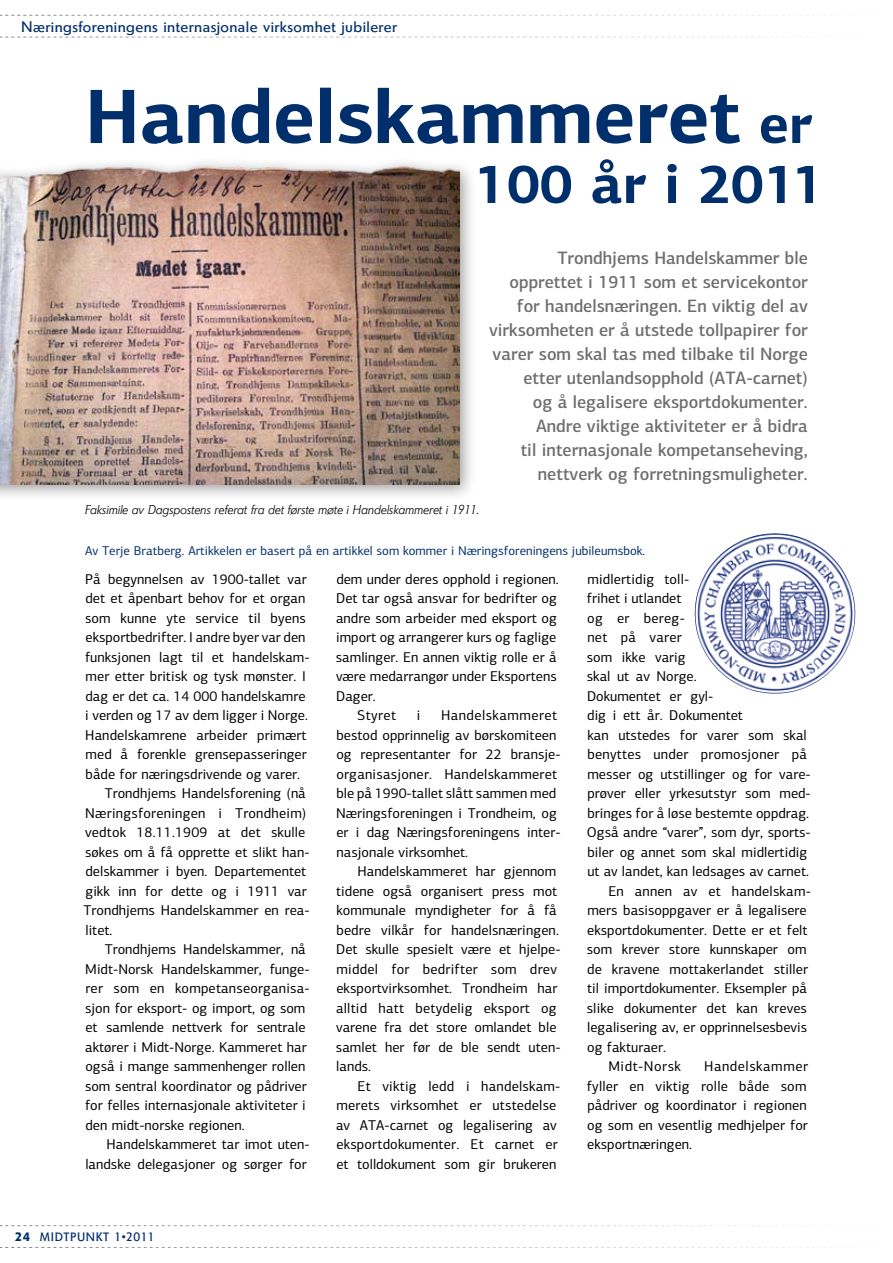
<style>
.page{position:relative;width:893px;height:1263px;background:#fff}
.page>*{position:absolute;margin:0;border:0;box-sizing:border-box;transform-origin:0 0}
.t1{font:700 77.25px "PF Centro Sans Pro";color:#002f6c}
.t2{font:700 55.5px "PF Centro Sans Pro";color:#002f6c}
.t3{font:500 18px/24px "PF Centro Sans Pro";color:#6e6e6e;text-align:right}
.t4{font:15px "Agora BQ";letter-spacing:.025em;color:#002f6c}
.t5{font:14.25px/19.5px "PF Centro Sans Pro";color:#000}
.t6{font:14.25px "PF Centro Sans Pro";letter-spacing:.02em;color:#000}
.t7{font:14.25px "PF Centro Sans Pro";letter-spacing:.035em;color:#000}
.t8{font:12.75px "PF Centro Sans Pro";color:#002f6c}
.t9{font:italic 300 12.75px "Agora BQ";color:#000}
.t10{font:12px "Agora BQ";letter-spacing:.05em;color:#002f6c}
.s1{font-size:55.5px}
.s2{font-weight:500}
</style>
<div class="page">
<svg style="left:0;top:15px;width:790px;height:1px"></svg>
<svg style="left:0;top:37px;width:748px;height:1px"></svg>
<svg style="left:0;top:1225px;width:801px;height:1px"></svg>
<svg style="left:0;top:1247px;width:814px;height:1px"></svg>
<div style="left:0;top:156px;width:476px;height:346px;background:#000;opacity:.4"></div>
<img style="left:0;top:156px;width:459px;height:329px">
<img style="left:702px;top:533px;width:70px;height:47px">
<p class="t4" style="left:21px;top:17px;width:377px">Næringsforeningens internasjonale virksomhet jubilerer</p>
<h1 class="t1" style="left:85px;top:68px;width:728px">Handelskammeret <span class="s1">er</span></h1>
<h2 class="t2" style="left:474px;top:149px;width:352px">100 år i 2011</h2>
<p class="t3" style="left:489px;top:245px;width:320px">Trondhjems Handelskammer ble opprettet i 1911 som et servicekontor for handelsnæringen. En viktig del av virksomheten er å utstede tollpapirer for varer som skal tas med tilbake til Norge etter utenlandsopphold (ATA-carnet)<br>og å legalisere eksportdokumenter.<br>Andre viktige aktiviteter er å bidra<br>til internasjonale kompetanseheving, nettverk og forretningsmuligheter.</p>
<p class="t9" style="left:85px;top:502px;width:396px">Faksimile av Dagspostens referat fra det første møte i Handelskammeret i 1911.</p>
<p class="t8" style="left:85px;top:543px;width:562px">Av Terje Bratberg. Artikkelen er basert på en artikkel som kommer i Næringsforeningens jubileumsbok.</p>
<p class="t5" style="left:85px;top:569px;width:223px">På begynnelsen av 1900-tallet var</p>
<p class="t5" style="left:85px;top:589px;width:222px">det et åpenbart behov for et organ</p>
<p class="t5" style="left:85px;top:608px;width:222px">som kunne yte service til byens</p>
<p class="t5" style="left:85px;top:628px;width:222px">eksportbedrifter. I andre byer var den</p>
<p class="t5" style="left:85px;top:647px;width:226px">funksjonen lagt til et handelskam-</p>
<p class="t5" style="left:86px;top:667px;width:222px">mer etter britisk og tysk mønster. I</p>
<p class="t5" style="left:85px;top:686px;width:222px">dag er det ca. 14 000 handelskamre</p>
<p class="t5" style="left:85px;top:706px;width:224px">i verden og 17 av dem ligger i Norge.</p>
<p class="t5" style="left:85px;top:725px;width:223px">Handelskamrene arbeider primært</p>
<p class="t5" style="left:86px;top:745px;width:223px">med å forenkle grensepasseringer</p>
<p class="t5" style="left:86px;top:764px;width:216px">både for næringsdrivende og varer.</p>
<p class="t5" style="left:105px;top:784px;width:203px">Trondhjems Handelsforening (nå</p>
<p class="t5" style="left:85px;top:803px;width:222px">Næringsforeningen i Trondheim)</p>
<p class="t5" style="left:85px;top:823px;width:222px">vedtok 18.11.1909 at det skulle</p>
<p class="t5" style="left:85px;top:842px;width:226px">søkes om å få opprette et slikt han-</p>
<p class="t5" style="left:85px;top:862px;width:222px">delskammer i byen. Departementet</p>
<p class="t5" style="left:86px;top:881px;width:223px">gikk inn for dette og i 1911 var</p>
<p class="t5" style="left:83px;top:901px;width:228px">Trondhjems Handelskammer en rea-</p>
<p class="t5" style="left:85px;top:920px;width:29px">litet.</p>
<p class="t5" style="left:105px;top:940px;width:203px">Trondhjems Handelskammer, nå</p>
<p class="t5" style="left:85px;top:959px;width:226px">Midt-Norsk Handelskammer, funge-</p>
<p class="t5" style="left:85px;top:979px;width:226px">rer som en kompetanseorganisa-</p>
<p class="t5" style="left:85px;top:998px;width:222px">sjon for eksport- og import, og som</p>
<p class="t5" style="left:85px;top:1018px;width:222px">et samlende nettverk for sentrale</p>
<p class="t5" style="left:85px;top:1037px;width:223px">aktører i Midt-Norge. Kammeret har</p>
<p class="t5" style="left:85px;top:1057px;width:222px">også i mange sammenhenger rollen</p>
<p class="t5" style="left:85px;top:1076px;width:223px">som sentral koordinator og pådriver</p>
<p class="t5" style="left:85px;top:1096px;width:222px">for felles internasjonale aktiviteter i</p>
<p class="t5" style="left:85px;top:1115px;width:161px">den midt-norske regionen.</p>
<p class="t5" style="left:107px;top:1135px;width:205px">Handelskammeret tar imot uten-</p>
<p class="t5" style="left:85px;top:1154px;width:223px">landske delegasjoner og sørger for</p>
<p class="t10" style="left:15px;top:1229px;width:141px"><span class="s2">24</span> Midtpunkt 1•2011</p>
<p class="t5" style="left:336px;top:569px;width:224px">dem under deres opphold i regionen.</p>
<p class="t5" style="left:336px;top:589px;width:222px">Det tar også ansvar for bedrifter og</p>
<p class="t5" style="left:336px;top:608px;width:222px">andre som arbeider med eksport og</p>
<p class="t5" style="left:336px;top:628px;width:222px">import og arrangerer kurs og faglige</p>
<p class="t5" style="left:336px;top:647px;width:222px">samlinger. En annen viktig rolle er å</p>
<p class="t5" style="left:336px;top:667px;width:222px">være medarrangør under Eksportens</p>
<p class="t5" style="left:336px;top:686px;width:41px">Dager.</p>
<p class="t5" style="left:357px;top:706px;width:41px">Styret</p>
<p class="t5" style="left:417px;top:706px;width:5px">i</p>
<p class="t5" style="left:336px;top:706px;width:226px;text-indent:105px">Handelskammeret bestod opprinnelig av børskomiteen og representanter for 22 bransje&shy;organisasjoner. Handelskammeret ble på 1990-tallet slått sammen med<br>Næringsforeningen i Trondheim, og er i dag Næringsforeningens inter&shy;nasjonale virksomhet.</p>
<p class="t5" style="left:336px;top:862px;width:226px;text-indent:21px">Handelskammeret har gjennom tidene også organisert press mot kommunale myndigheter for å få bedre vilkår for handelsnæringen.<br>Det skulle spesielt være et hjelpe&shy;middel for bedrifter som drev eksportvirksomhet. Trondheim har alltid hatt betydelig eksport og varene fra det store omlandet ble samlet her før de ble sendt uten&shy;lands.</p>
<p class="t5" style="left:336px;top:1076px;width:226px;text-indent:21px">Et viktig ledd i handelskam&shy;merets virksomhet er utstedelse av ATA-carnet og legalisering av eksportdokumenter. Et carnet er et tolldokument som gir brukeren</p>
<p class="t5" style="left:587px;top:569px;width:102px">midlertidig toll-</p>
<p class="t5" style="left:587px;top:588px;width:96px">frihet i utlandet</p>
<p class="t6" style="left:587px;top:609px;width:99px">og er bereg-</p>
<p class="t5" style="left:587px;top:627px;width:96px">net på varer</p>
<p class="t5" style="left:587px;top:647px;width:100px">som ikke varig</p>
<p class="t5" style="left:587px;top:666px;width:111px">skal ut av Norge.</p>
<p class="t5" style="left:587px;top:686px;width:128px">Dokumentet er gyl-</p>
<p class="t5" style="left:587px;top:705px;width:157px">dig i ett år. Dokumentet</p>
<p class="t5" style="left:587px;top:725px;width:221px">kan utstedes for varer som skal</p>
<p class="t5" style="left:587px;top:744px;width:221px">benyttes under promosjoner på</p>
<p class="t5" style="left:587px;top:764px;width:225px">messer og utstillinger og for vare-</p>
<p class="t5" style="left:587px;top:783px;width:225px">prøver eller yrkesutstyr som med-</p>
<p class="t5" style="left:587px;top:803px;width:223px">bringes for å løse bestemte oppdrag.</p>
<p class="t5" style="left:587px;top:822px;width:225px">Også andre “varer”, som dyr, sports-</p>
<p class="t5" style="left:587px;top:842px;width:221px">biler og annet som skal midlertidig</p>
<p class="t5" style="left:587px;top:861px;width:223px">ut av landet, kan ledsages av carnet.</p>
<p class="t5" style="left:608px;top:881px;width:204px">En annen av et handelskam-</p>
<p class="t5" style="left:587px;top:900px;width:221px">mers basisoppgaver er å legalisere</p>
<p class="t5" style="left:587px;top:920px;width:222px">eksportdokumenter. Dette er et felt</p>
<p class="t5" style="left:587px;top:939px;width:221px">som krever store kunnskaper om</p>
<p class="t5" style="left:587px;top:959px;width:222px">de kravene mottakerlandet stiller</p>
<p class="t5" style="left:587px;top:978px;width:221px">til importdokumenter. Eksempler på</p>
<p class="t5" style="left:587px;top:998px;width:222px">slike dokumenter det kan kreves</p>
<p class="t5" style="left:587px;top:1017px;width:221px">legalisering av, er opprinnelsesbevis</p>
<p class="t5" style="left:587px;top:1037px;width:80px">og fakturaer.</p>
<p class="t7" style="left:608px;top:1057px;width:74px">Midt-Norsk</p>
<p class="t5" style="left:587px;top:1056px;width:223px;text-align:justify;text-indent:117px">Handelskammer fyller en viktig rolle både som pådriver og koordinator i regionen og som en vesentlig medhjelper for eksportnæringen.</p>
</div>
